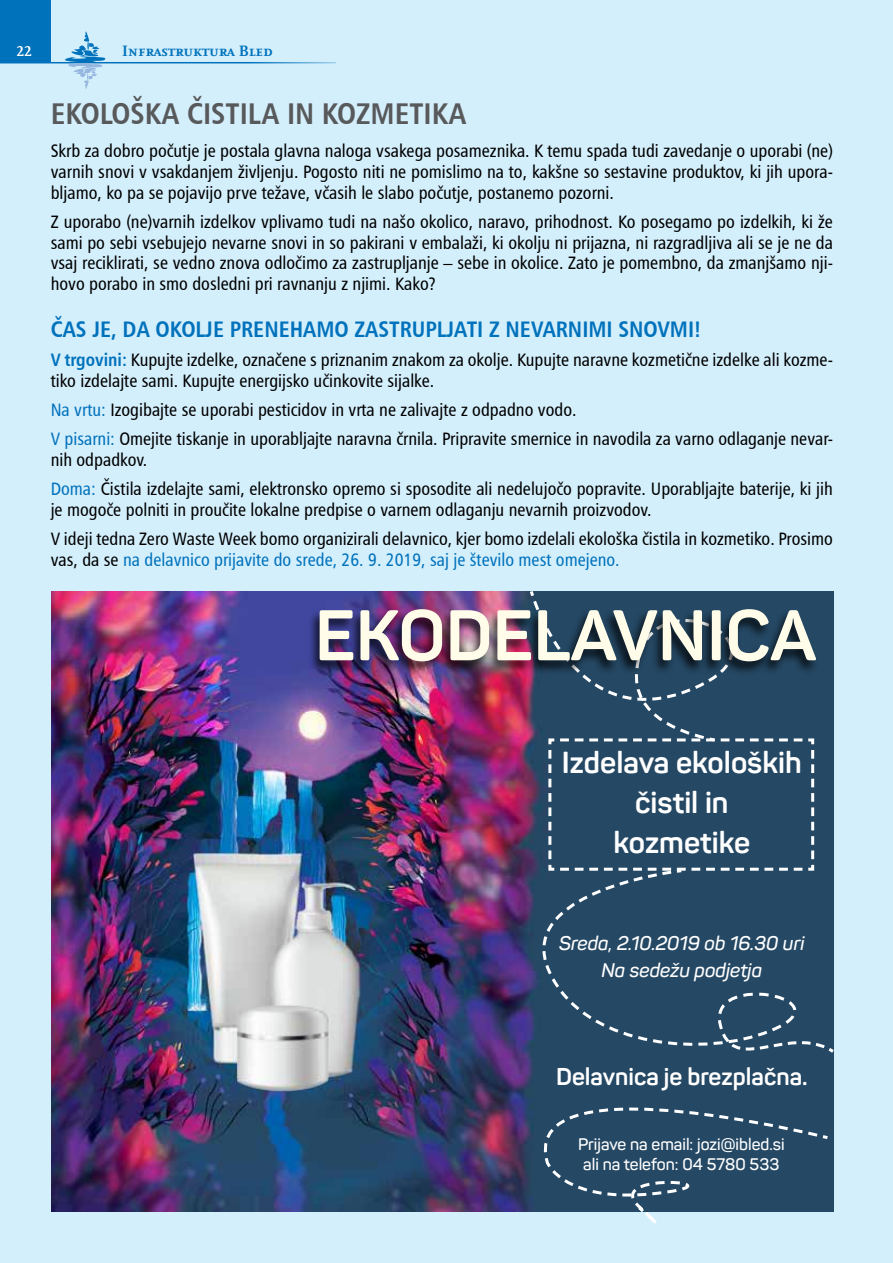
<style>
.page{position:relative;width:893px;height:1263px;background:#d4effc}
.page>*{position:absolute;margin:0;border:0;box-sizing:border-box;transform-origin:0 0}
.t1{font:700 70.5px "Panton";color:#fffde9}
.t2{font:700 30px/40.2px "Panton";color:#fff;text-align:center}
.t3{font:30px "Humanist 777 BT Bold Condensed B";color:#58595b}
.t4{font:700 24px "Panton";color:#fff}
.t5{font:22.5px "Humanist 777 BT Bold Condensed B";color:#0072bc}
.t6{font:italic 600 19.5px/27.6px "Panton";color:#fff;text-align:center}
.t7{font:18px/20.7px "Humanist 777 BT Roman Condensed B";color:#000}
.t8{font:18px "Humanist 777 BT Roman Condensed B";color:#0072bc}
.t9{font:600 16.5px/19.8px "Panton";color:#fff;text-align:center}
.t10{font:700 15.75px "Scala Caps CE";color:#0072bc}
.t11{font:700 15px "Scala Caps CE";color:#fff}
.s1{font-family:"Humanist 777 BT Bold Condensed B";color:#0072bc}
.s2{color:#0072bc}
.s3{color:#000}
</style>
<div class="page">
<div style="left:0;top:0;width:51px;height:63px;background:#0072bc"></div>
<hr style="left:0;top:62px;width:336px;height:1px;background:#0072bc">
<svg style="left:63px;top:31px;width:43px;height:58px"></svg>
<img style="left:51px;top:591px;width:783px;height:621px">
<div style="left:307px;top:608px;width:512px;height:69px;background:#000;opacity:.75"></div>
<svg style="left:528px;top:591px;width:288px;height:375px;background:#294761"></svg>
<div style="left:543px;top:868px;width:291px;height:187px;background:#254864"></div>
<svg style="left:534px;top:975px;width:297px;height:249px;background:#32546f"></svg>
<p class="t11" style="left:17px;top:43px;width:17px">22</p>
<p class="t10" style="left:122px;top:42px;width:152px">Infrastruktura Bled</p>
<h2 class="t3" style="left:51px;top:94px;width:417px">EKOLOŠKA ČISTILA IN KOZMETIKA</h2>
<p class="t7" style="left:51px;top:140px;width:784px;text-align:justify">Skrb za dobro počutje je postala glavna naloga vsakega posameznika. K temu spada tudi zavedanje o uporabi (ne) varnih snovi v vsakdanjem življenju. Pogosto niti ne pomislimo na to, kakšne so sestavine produktov, ki jih upora&shy;bljamo, ko pa se pojavijo prve težave, včasih le slabo počutje, postanemo pozorni.</p>
<p class="t7" style="left:51px;top:211px;width:784px;text-align:justify">Z uporabo (ne)varnih izdelkov vplivamo tudi na našo okolico, naravo, prihodnost. Ko posegamo po izdelkih, ki že sami po sebi vsebujejo nevarne snovi in so pakirani v embalaži, ki okolju ni prijazna, ni razgradljiva ali se je ne da vsaj reciklirati, se vedno znova odločimo za zastrupljanje – sebe in okolice. Zato je pomembno, da zmanjšamo nji&shy;hovo porabo in smo dosledni pri ravnanju z njimi. Kako?</p>
<p class="t5" style="left:51px;top:315px;width:652px">ČAS JE, DA OKOLJE PRENEHAMO ZASTRUPLJATI Z NEVARNIMI SNOVMI!</p>
<p class="t7" style="left:51px;top:349px;width:784px"><span class="s1">V trgovini:</span> Kupujte izdelke, označene s priznanim znakom za okolje. Kupujte naravne kozmetične izdelke ali kozme&shy;tiko izdelajte sami. Kupujte energijsko učinkovite sijalke.</p>
<p class="t7" style="left:51px;top:395px;width:784px;line-height:29.2px"><span class="s2">Na vrtu:</span> Izogibajte se uporabi pesticidov in vrta ne zalivajte z odpadno vodo.<br><span class="s2">V pisarni:</span> Omejite tiskanje in uporabljajte naravna črnila. Pripravite smernice in navodila za varno odlaganje nevar-</p>
<p class="t7" style="left:51px;top:445px;width:784px;line-height:29.2px">nih odpadkov.<br><span class="s2">Doma:</span> Čistila izdelajte sami, elektronsko opremo si sposodite ali nedelujočo popravite. Uporabljajte baterije, ki jih</p>
<p class="t7" style="left:51px;top:495px;width:784px;line-height:29.2px">je mogoče polniti in proučite lokalne predpise o varnem odlaganju nevarnih proizvodov.<br>V ideji tedna Zero Waste Week bomo organizirali delavnico, kjer bomo izdelali ekološka čistila in kozmetiko. Prosimo</p>
<p class="t8" style="left:51px;top:548px;width:570px"><span class="s3">vas, da se</span> na delavnico prijavite do srede, 26. 9. 2019, saj je število mest omejeno.</p>
<h1 class="t1" style="left:315px;top:591px;width:503px">EKODELAVNICA</h1>
<h2 class="t2" style="left:562px;top:742px;width:241px">Izdelava ekoloških čistil in<br>kozmetike</h2>
<p class="t6" style="left:559px;top:929px;width:247px">Sreda, 2.10.2019 ob 16.30 uri<br>Na sedežu podjetja</p>
<h3 class="t4" style="left:556px;top:1062px;width:253px">Delavnica je brezplačna.</h3>
<p class="t9" style="left:578px;top:1134px;width:208px">Prijave na email: jozi@ibled.si ali na telefon: 04 5780 533</p>
</div>
